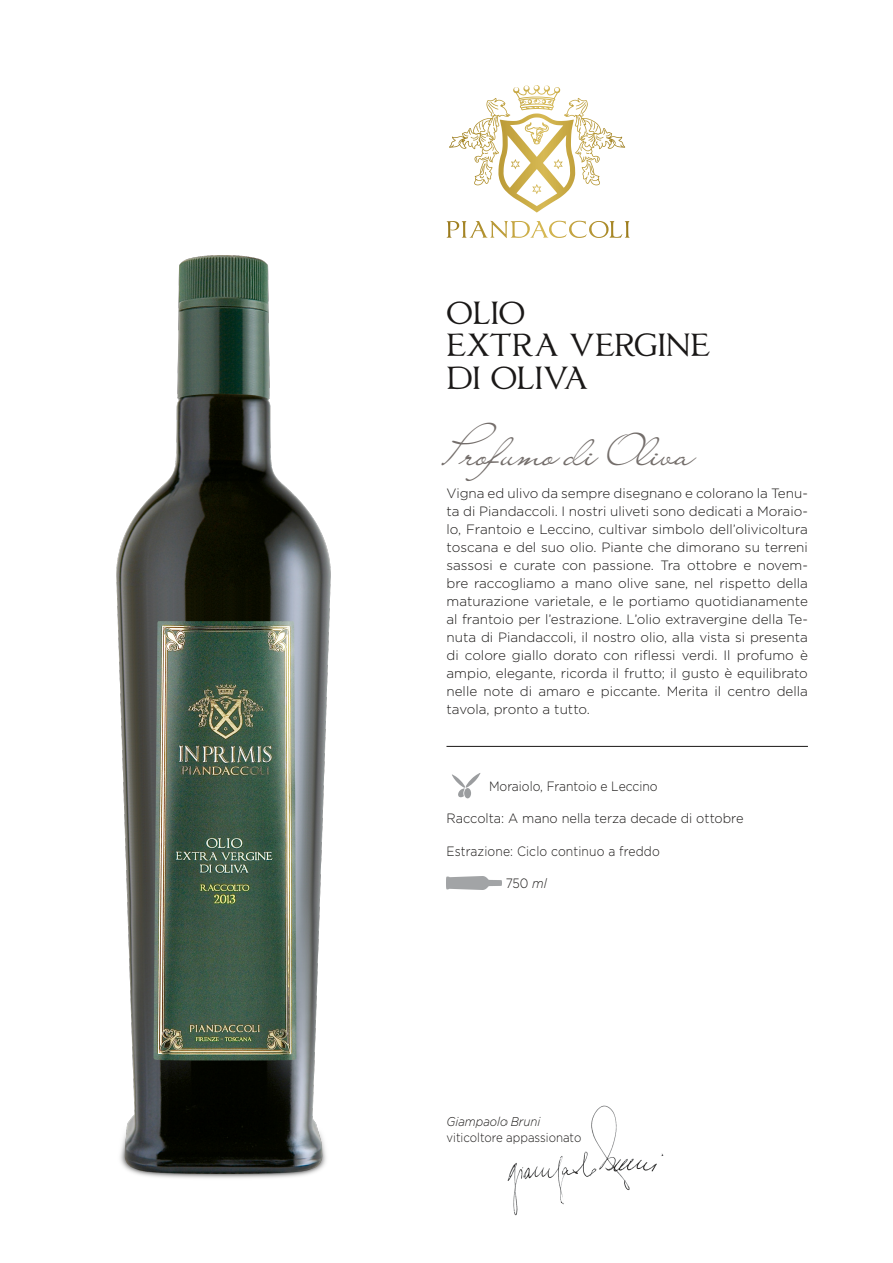
<style>
.page{position:relative;width:893px;height:1263px;background:#fff}
.page>*{position:absolute;margin:0;border:0;box-sizing:border-box;transform-origin:0 0}
.t1{font:42px "Lainie Day SH";color:#746e6b}
.t2{font:27px "Oxonia Roman";color:#1a1817;scale:.9 1}
.t3{font:300 13.5px/18px "Gotham";color:#1a1817;text-align:justify}
.t4{font:300 13.5px "Gotham";color:#1a1817;scale:.9 1}
.t5{font:300 13.5px "Gotham";color:#1a1817;scale:.95 1}
.t6{font:300 12.75px "Gotham";color:#1a1817;scale:.9 1}
.t7{font:italic 300 12.75px "Gotham";color:#1a1817;scale:.9 1}
.s1{font-style:italic}
</style>
<div class="page">
<img style="left:116px;top:255px;width:215px;height:923px">
<svg style="left:513px;top:85px;width:47px;height:25px"></svg>
<hr style="left:446px;top:746px;width:362px;height:1px;background:#1a1817">
<svg style="left:452px;top:773px;width:29px;height:25px"></svg>
<img style="left:446px;top:877px;width:55px;height:12px">
<img style="left:507px;top:1105px;width:157px;height:111px">
<p class="t2" style="left:446px;top:291px;width:89px">OLIO</p>
<p class="t2" style="left:446px;top:323px;width:295px">EXTRA VERGINE</p>
<p class="t2" style="left:446px;top:356px;width:159px">DI OLIVA</p>
<p class="t1" style="left:446px;top:425px;width:250px">Profumo di Oliva</p>
<p class="t3" style="left:446px;top:484px;width:363px">Vigna ed ulivo da sempre disegnano e colorano la Tenu&shy;ta di Piandaccoli. I nostri uliveti sono dedicati a Moraio&shy;lo, Frantoio e Leccino, cultivar simbolo dell’olivicoltura toscana e del suo olio. Piante che dimorano su terreni sassosi e curate con passione. Tra ottobre e novem&shy;bre raccogliamo a mano olive sane, nel rispetto della maturazione varietale, e le portiamo quotidianamente al frantoio per l’estrazione. L’olio extravergine della Te&shy;nuta di Piandaccoli, il nostro olio, alla vista si presenta di colore giallo dorato con riflessi verdi. Il profumo è ampio, elegante, ricorda il frutto; il gusto è equilibrato nelle note di amaro e piccante. Merita il centro della tavola, pronto a tutto.</p>
<p class="t4" style="left:489px;top:777px;width:189px">Moraiolo, Frantoio e Leccino</p>
<p class="t5" style="left:446px;top:810px;width:314px">Raccolta: A mano nella terza decade di ottobre</p>
<p class="t4" style="left:446px;top:842px;width:238px">Estrazione: Ciclo continuo a freddo</p>
<p class="t4" style="left:506px;top:875px;width:47px">750 <span class="s1">ml</span></p>
<p class="t7" style="left:446px;top:1114px;width:106px">Giampaolo Bruni</p>
<p class="t6" style="left:446px;top:1129px;width:151px">viticoltore appassionato</p>
</div>
